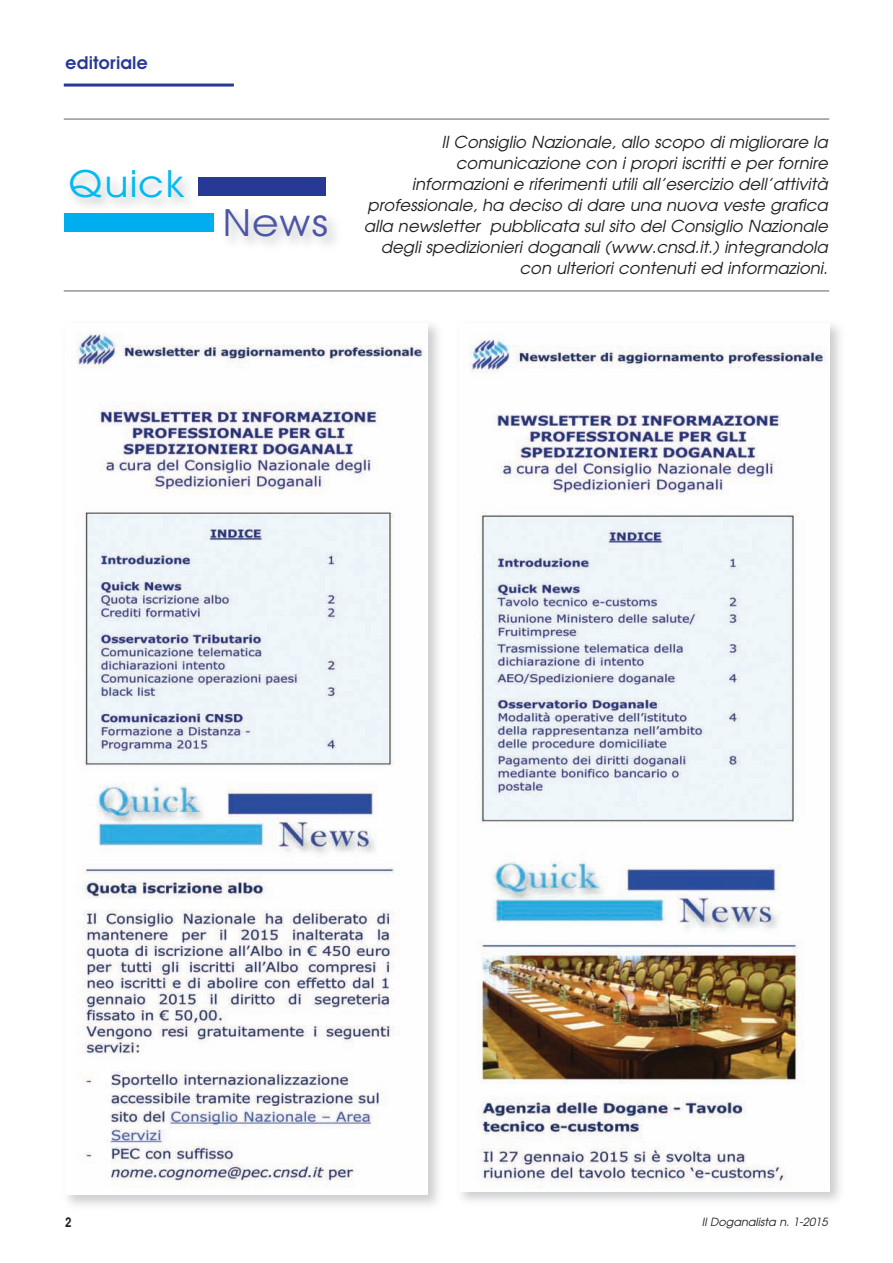
<style>
.page{position:relative;width:893px;height:1263px;background:#fff}
.page>*{position:absolute;margin:0;border:0;box-sizing:border-box;transform-origin:0 0}
.t1{font:37.8px "Avant Garde";color:#00baf1;scale:1.11 1}
.t2{font:37.8px "Avant Garde";color:#4e55a4;scale:1.11 1}
.t3{font:600 18px "Avant Garde";color:#273895}
.t4{font:italic 16.5px/21px "Avant Garde";color:#231f20;text-align:right}
.t5{font:600 13.5px "Avant Garde";color:#231f20;scale:.85 1}
.t6{font:italic 11.25px "Avant Garde";color:#231f20}
</style>
<div class="page">
<hr style="left:64px;top:84px;width:170px;height:3px;background:#273895">
<img style="left:75px;top:331px;width:350px;height:856px">
<img style="left:468px;top:333px;width:360px;height:855px">
<hr style="left:64px;top:118px;width:765px;height:2px;background:#939598">
<hr style="left:64px;top:290px;width:765px;height:2px;background:#939598">
<img style="left:64px;top:173px;width:272px;height:72px">
<div style="left:198px;top:177px;width:128px;height:19px;background:#273895"></div>
<div style="left:64px;top:213px;width:150px;height:18px;background:#00aeef"></div>
<p class="t3" style="left:65px;top:52px;width:84px">editoriale</p>
<h1 class="t1" style="left:67px;top:161px;width:108px">Quick</h1>
<h1 class="t2" style="left:221px;top:200px;width:98px">News</h1>
<p class="t4" style="left:364px;top:132px;width:465px">Il Consiglio Nazionale, allo scopo di migliorare la comunicazione con i propri iscritti e per fornire informazioni e riferimenti utili all’esercizio dell’attività professionale, ha deciso di dare una nuova veste grafica alla newsletter pubblicata sul sito del Consiglio Nazionale degli spedizionieri doganali (www.cnsd.it.) integrandola con ulteriori contenuti ed informazioni.</p>
<p class="t5" style="left:65px;top:1215px;width:9px">2</p>
<p class="t6" style="left:702px;top:1216px;width:127px">Il Doganalista n. 1-2015</p>
</div>
